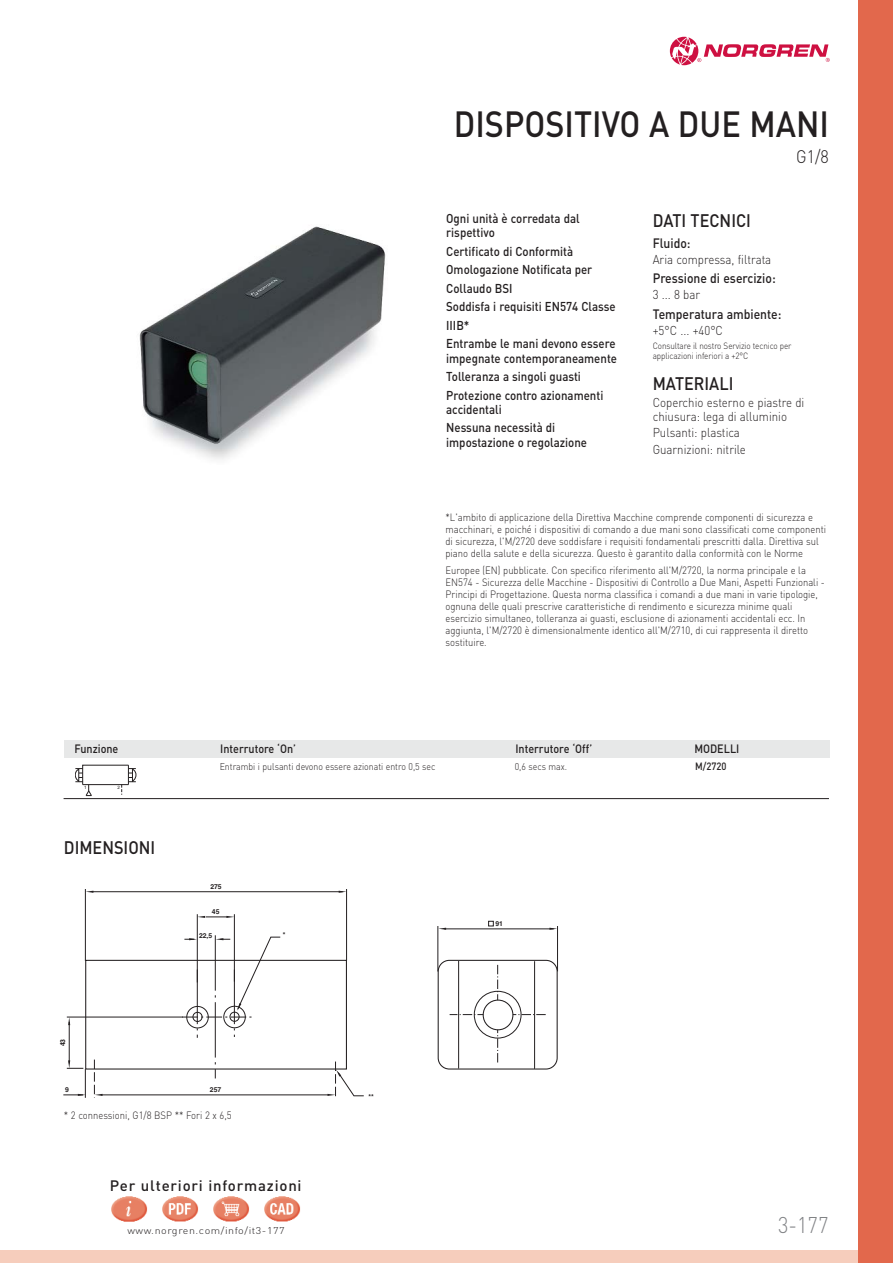
<style>
.page{position:relative;width:893px;height:1263px;background:#fff}
.page>*{position:absolute;margin:0;border:0;box-sizing:border-box;transform-origin:0 0}
.t1{font:500 36px "DIN";color:#231f20;scale:.9 1}
.t2{font:300 22.5px "DIN";color:#808285;scale:.9 1}
.t3{font:500 18px "DIN";color:#231f20;scale:.9 1}
.t4{font:300 18px "DIN";color:#231f20;scale:.9 1}
.t5{font:500 15px "DIN";letter-spacing:.055em;color:#231f20}
.t6{font:500 13.5px "DIN";color:#231f20;scale:.9 1}
.t7{font:500 12.75px/18.5px "DIN";color:#231f20;scale:.9 1}
.t8{font:300 12.75px/14.2px "DIN";color:#231f20;scale:.9 1}
.t9{font:500 12px "DIN";color:#231f20;scale:.9 1}
.t10{font:300 10.5px/12px "DIN";color:#231f20;scale:.9 1}
.t11{font:500 10.5px "DIN";color:#231f20;scale:.9 1}
.t12{font:300 9.75px "DIN";color:#231f20;scale:.9 1}
.t13{font:300 9.75px "DIN";letter-spacing:.05em;color:#231f20;scale:1.1 1}
.t14{font:300 9px/10.5px "DIN";letter-spacing:-.01em;color:#231f20;scale:.9 1}
.t15{font:700 6.9px "Helvetica";color:#231f20}
.t16{font:4.5px "Arial";color:#231f20}
</style>
<div class="page">
<hr style="left:67px;top:1017px;width:116px;height:1px;background:#231f20">
<svg style="left:450px;top:965px;width:96px;height:99px"></svg>
<hr style="left:234px;top:914px;width:1px;height:68px;background:#231f20">
<hr style="left:197px;top:914px;width:1px;height:68px;background:#231f20">
<hr style="left:69px;top:1022px;width:1px;height:41px;background:#231f20">
<div style="left:85px;top:960px;width:262px;height:110px;border:1px solid #231f20"></div>
<div style="left:438px;top:960px;width:120px;height:110px;border:1px solid #231f20;border-radius:11px"></div>
<div style="left:474px;top:991px;width:47px;height:47px;border:1px solid #231f20;border-radius:50%"></div>
<div style="left:483px;top:1000px;width:30px;height:30px;background:#fff;border-radius:50%"></div>
<div style="left:483px;top:1000px;width:30px;height:30px;border:1px solid #231f20;border-radius:50%"></div>
<hr style="left:458px;top:961px;width:1px;height:108px;background:#231f20">
<hr style="left:534px;top:961px;width:1px;height:108px;background:#231f20">
<svg style="left:197px;top:916px;width:37px;height:2px"></svg>
<svg style="left:94px;top:1060px;width:9px;height:38px"></svg>
<hr style="left:101px;top:1095px;width:227px;height:1px;background:#231f20">
<svg style="left:63px;top:1060px;width:23px;height:38px"></svg>
<svg style="left:68px;top:1017px;width:2px;height:8px"></svg>
<hr style="left:85px;top:889px;width:1px;height:72px;background:#231f20">
<hr style="left:346px;top:889px;width:1px;height:71px;background:#231f20">
<hr style="left:92px;top:891px;width:251px;height:1px;background:#231f20">
<svg style="left:182px;top:935px;width:98px;height:143px"></svg>
<svg style="left:327px;top:1062px;width:37px;height:35px"></svg>
<hr style="left:557px;top:926px;width:1px;height:45px;background:#231f20">
<hr style="left:438px;top:926px;width:1px;height:46px;background:#231f20">
<hr style="left:444px;top:929px;width:110px;height:1px;background:#231f20">
<svg style="left:488px;top:921px;width:6px;height:5px"></svg>
<div style="left:0;top:1250px;width:893px;height:13px;background:#f6cdbc"></div>
<div style="left:859px;top:0;width:34px;height:1263px;background:#e2684c"></div>
<svg style="left:670px;top:37px;width:160px;height:28px"></svg>
<img style="left:139px;top:226px;width:247px;height:234px">
<svg style="left:75px;top:765px;width:61px;height:31px"></svg>
<div style="left:64px;top:741px;width:156px;height:17px;background:#e7e8e8"></div>
<div style="left:220px;top:741px;width:295px;height:17px;background:#e7e8e8"></div>
<div style="left:515px;top:741px;width:179px;height:17px;background:#e7e8e8"></div>
<div style="left:694px;top:741px;width:135px;height:17px;background:#e7e8e8"></div>
<hr style="left:64px;top:798px;width:765px;height:1px;background:#231f20">
<img style="left:264px;top:1196px;width:37px;height:25px">
<img style="left:213px;top:1196px;width:37px;height:25px">
<img style="left:162px;top:1196px;width:37px;height:25px">
<img style="left:111px;top:1196px;width:37px;height:26px">
<h1 class="t1" style="left:454px;top:111px;width:418px">DISPOSITIVO A DUE MANI</h1>
<h3 class="t4" style="left:796px;top:150px;width:38px">G1/8</h3>
<p class="t7" style="left:446px;top:213px;width:150px;line-height:14.2px">Ogni unità è corredata dal rispettivo</p>
<p class="t7" style="left:446px;top:244px;width:190px">Certificato di Conformità<br>Omologazione Notificata per<br>Collaudo BSI<br>Soddisfa i requisiti EN574 Classe<br>IIIB*<br>Entrambe le mani devono essere</p>
<p class="t7" style="left:446px;top:350px;width:191px">impegnate contemporaneamente<br>Tolleranza a singoli guasti<br>Protezione contro azionamenti</p>
<p class="t7" style="left:446px;top:402px;width:123px">accidentali<br>Nessuna necessità di</p>
<p class="t7" style="left:446px;top:434px;width:158px">impostazione o regolazione</p>
<h3 class="t3" style="left:653px;top:214px;width:111px">DATI TECNICI</h3>
<p class="t6" style="left:653px;top:238px;width:44px">Fluido:</p>
<p class="t8" style="left:653px;top:254px;width:133px">Aria compressa, filtrata</p>
<p class="t6" style="left:653px;top:274px;width:138px">Pressione di esercizio:</p>
<p class="t8" style="left:653px;top:289px;width:54px">3 ... 8 bar</p>
<p class="t6" style="left:653px;top:309px;width:145px">Temperatura ambiente:</p>
<p class="t8" style="left:653px;top:325px;width:80px">+5°C ... +40°C</p>
<p class="t14" style="left:653px;top:341px;width:156px">Consultare il nostro Servizio tecnico per applicazioni inferiori a +2°C</p>
<h3 class="t3" style="left:653px;top:377px;width:91px">MATERIALI</h3>
<p class="t8" style="left:653px;top:397px;width:170px">Coperchio esterno e piastre di chiusura: lega di alluminio</p>
<p class="t8" style="left:653px;top:426px;width:105px;line-height:16.4px">Pulsanti: plastica<br>Guarnizioni: nitrile</p>
<p class="t10" style="left:445px;top:513px;width:424px">*L'ambito di applicazione della Direttiva Macchine comprende componenti di sicurezza e macchinari, e poiché i dispositivi di comando a due mani sono classificati come componenti di sicurezza, l'M/2720 deve soddisfare i requisiti fondamentali prescritti dalla. Direttiva sul piano della salute e della sicurezza. Questo è garantito dalla conformità con le Norme</p>
<p class="t10" style="left:445px;top:565px;width:423px">Europee (EN) pubblicate. Con specifico riferimento all'M/2720, la norma principale e la EN574 - Sicurezza delle Macchine - Dispositivi di Controllo a Due Mani, Aspetti Funzionali - Principi di Progettazione. Questa norma classifica i comandi a due mani in varie tipologie, ognuna delle quali prescrive caratteristiche di rendimento e sicurezza minime quali esercizio simultaneo, tolleranza ai guasti, esclusione di azionamenti accidentali ecc. In aggiunta, l'M/2720 è dimensionalmente identico all'M/2710, di cui rappresenta il diretto sostituire.</p>
<p class="t9" style="left:74px;top:744px;width:50px">Funzione</p>
<p class="t9" style="left:220px;top:744px;width:86px">Interrutore ‘On’</p>
<p class="t9" style="left:515px;top:744px;width:87px">Interrutore ‘Off’</p>
<p class="t9" style="left:694px;top:744px;width:52px">MODELLI</p>
<p class="t16" style="left:84px;top:785px;width:4px">1</p>
<p class="t16" style="left:118px;top:785px;width:4px">2</p>
<h3 class="t3" style="left:64px;top:842px;width:103px">DIMENSIONI</h3>
<p class="t15" style="left:60px;top:1046px;width:9px;rotate:-90deg">43</p>
<p class="t12" style="left:220px;top:763px;width:241px">Entrambi i pulsanti devono essere azionati entro 0,5 sec</p>
<p class="t12" style="left:515px;top:763px;width:60px">0,6 secs max.</p>
<p class="t11" style="left:695px;top:762px;width:36px">M/2720</p>
<p class="t15" style="left:210px;top:884px;width:13px">275</p>
<p class="t15" style="left:212px;top:909px;width:9px">45</p>
<p class="t15" style="left:199px;top:933px;width:15px">22,5</p>
<p class="t15" style="left:283px;top:932px;width:4px">*</p>
<p class="t15" style="left:495px;top:921px;width:9px">91</p>
<p class="t15" style="left:65px;top:1087px;width:5px">9</p>
<p class="t15" style="left:210px;top:1087px;width:13px">257</p>
<p class="t10" style="left:64px;top:1110px;width:188px">* 2 connessioni, G1/8 BSP ** Fori 2 x 6,5</p>
<h3 class="t5" style="left:110px;top:1180px;width:193px">Per ulteriori informazioni</h3>
<p class="t13" style="left:127px;top:1227px;width:144px">www.norgren.com/info/it3-177</p>
<p class="t15" style="left:368px;top:1094px;width:7px">**</p>
<h2 class="t2" style="left:778px;top:1217px;width:57px">3-177</h2>
</div>
